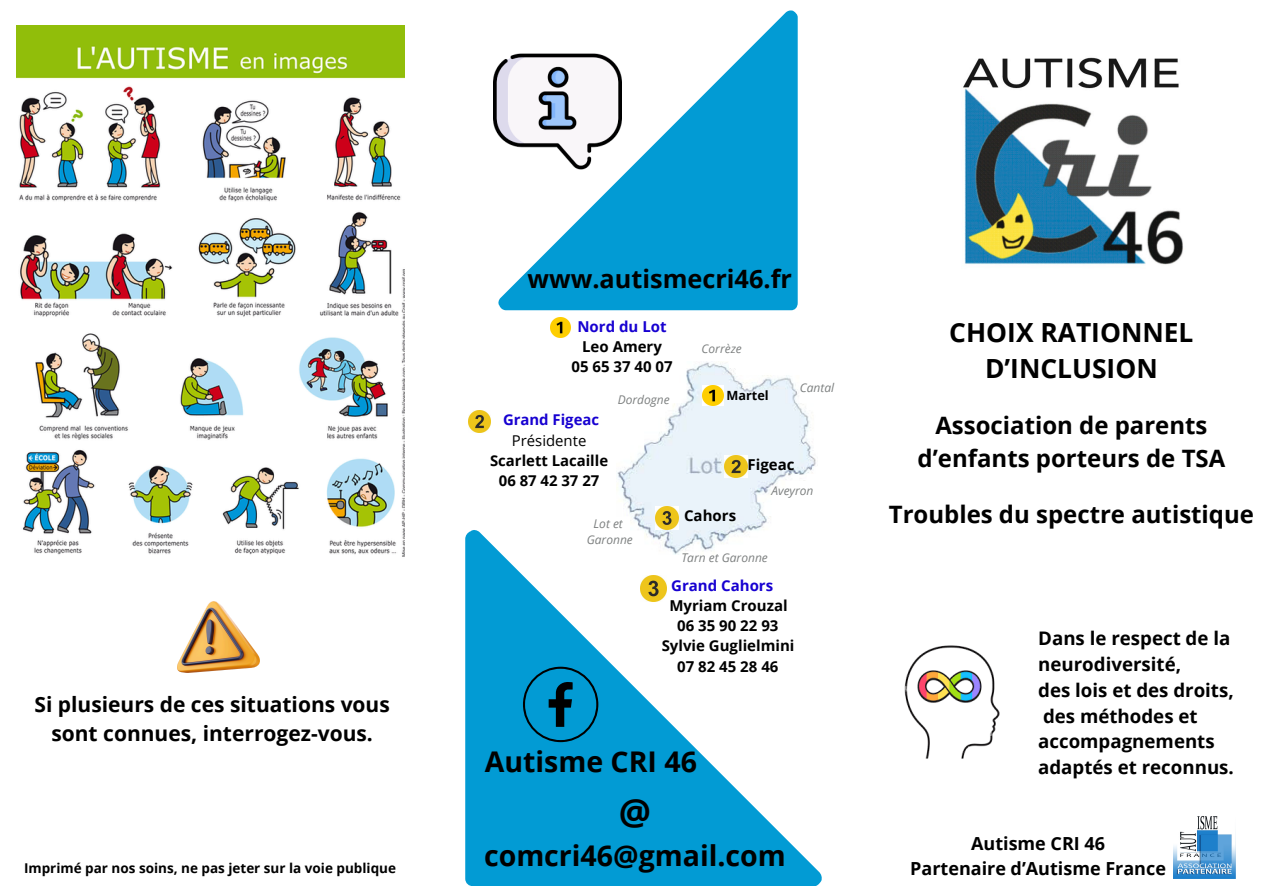
<style>
.page{position:relative;width:1263px;height:894px;background:#fff}
.page>*{position:absolute;margin:0;border:0;box-sizing:border-box;transform-origin:0 0}
.t1{font:700 36px "Open Sans";color:#000}
.t2{font:700 28.5px "Open Sans";color:#000}
.t3{font:700 26.4px/36.2px "Open Sans";color:#000;text-align:center}
.t4{font:700 25.35px "Open Sans";color:#000}
.t5{font:700 24px/32.8px "Open Sans";color:#000;text-align:center}
.t6{font:700 21px/29.2px "Open Sans";color:#000;text-align:center}
.t7{font:700 18.75px/26px "Open Sans";color:#000}
.t8{font:700 18px/24.8px "Open Sans";color:#000;text-align:center}
.t9{font:700 15px/20.2px "Open Sans";color:#000;text-align:center}
.t10{font:700 15px "Open Sans";color:#1700d1}
.t11{font:700 14.85px "Open Sans";color:#000}
.t12{font:700 14.85px "Open Sans";color:#1700d1}
.t13{font:14.85px "Open Sans";color:#000}
.t14{font:700 13.5px "Open Sans";color:#000}
.t15{font:700 12.75px "Open Sans";color:#000}
.t16{font:italic 12px "Open Sans";color:#7d8080}
.s1{color:#1700d1}
</style>
<div class="page">
<svg style="left:465px;top:530px;width:357px;height:355px;fill:#029bd4"></svg>
<svg style="left:498px;top:10px;width:300px;height:300px;fill:#029bd4"></svg>
<svg style="left:523px;top:666px;width:75px;height:76px;background:#017fae"></svg>
<img style="left:616px;top:362px;width:201px;height:192px">
<img style="left:703px;top:385px;width:20px;height:20px">
<img style="left:725px;top:455px;width:22px;height:22px">
<img style="left:656px;top:507px;width:22px;height:22px">
<img style="left:551px;top:317px;width:20px;height:20px">
<img style="left:469px;top:411px;width:21px;height:21px">
<img style="left:641px;top:575px;width:26px;height:26px">
<img style="left:16px;top:26px;width:388px;height:531px">
<img style="left:177px;top:601px;width:82px;height:71px">
<img style="left:904px;top:645px;width:96px;height:114px">
<img style="left:1174px;top:816px;width:61px;height:61px">
<img style="left:963px;top:57px;width:220px;height:208px">
<img style="left:493px;top:47px;width:129px;height:129px">
<p class="t6" style="left:34px;top:689px;width:357px">Si plusieurs de ces situations vous sont connues, interrogez-vous.</p>
<p class="t14" style="left:24px;top:858px;width:373px">Imprimé par nos soins, ne pas jeter sur la voie publique</p>
<p class="t4" style="left:527px;top:261px;width:266px">www.autismecri46.fr</p>
<h6 class="t9" style="left:571px;top:315px;width:103px"><span class="s1">Nord du Lot<br></span>Leo Amery<br>05 65 37 40 07</h6>
<p class="t12" style="left:503px;top:409px;width:98px">Grand Figeac</p>
<p class="t13" style="left:512px;top:429px;width:76px">Présidente</p>
<p class="t11" style="left:490px;top:450px;width:120px">Scarlett Lacaille</p>
<p class="t11" style="left:499px;top:470px;width:102px">06 87 42 37 27</p>
<h1 class="t16" style="left:618px;top:391px;width:53px">Dordogne</h1>
<p class="t16" style="left:594px;top:515px;width:31px">Lot et</p>
<p class="t16" style="left:587px;top:531px;width:48px">Garonne</p>
<p class="t16" style="left:701px;top:339px;width:42px">Corrèze</p>
<p class="t15" style="left:726px;top:386px;width:44px">Martel</p>
<h3 class="t16" style="left:800px;top:379px;width:36px">Cantal</h3>
<h6 class="t9" style="left:748px;top:453px;width:48px">Figeac</h6>
<p class="t9" style="left:684px;top:505px;width:54px">Cahors</p>
<h3 class="t16" style="left:771px;top:482px;width:44px">Aveyron</h3>
<p class="t16" style="left:681px;top:549px;width:88px">Tarn et Garonne</p>
<p class="t10" style="left:671px;top:574px;width:103px">Grand Cahors</p>
<p class="t9" style="left:662px;top:594px;width:134px">Myriam Crouzal<br>06 35 90 22 93<br>Sylvie Guglielmini</p>
<h4 class="t9" style="left:677px;top:655px;width:103px">07 82 45 28 46</h4>
<h6 class="t2" style="left:485px;top:741px;width:214px">Autisme CRI 46</h6>
<h3 class="t1" style="left:619px;top:786px;width:34px">@</h3>
<h3 class="t2" style="left:484px;top:835px;width:303px">comcri46@gmail.com</h3>
<p class="t3" style="left:949px;top:314px;width:246px">CHOIX RATIONNEL<br>D’INCLUSION</p>
<p class="t5" style="left:917px;top:408px;width:309px">Association de parents d’enfants porteurs de TSA</p>
<h6 class="t5" style="left:889px;top:497px;width:367px">Troubles du spectre autistique</h6>
<p class="t7" style="left:1038px;top:624px;width:197px">Dans le respect de la neurodiversité,<br>des lois et des droits, des méthodes et accompagnements adaptés et reconnus.</p>
<p class="t8" style="left:910px;top:830px;width:257px">Autisme CRI 46<br>Partenaire d’Autisme France</p>
</div>
